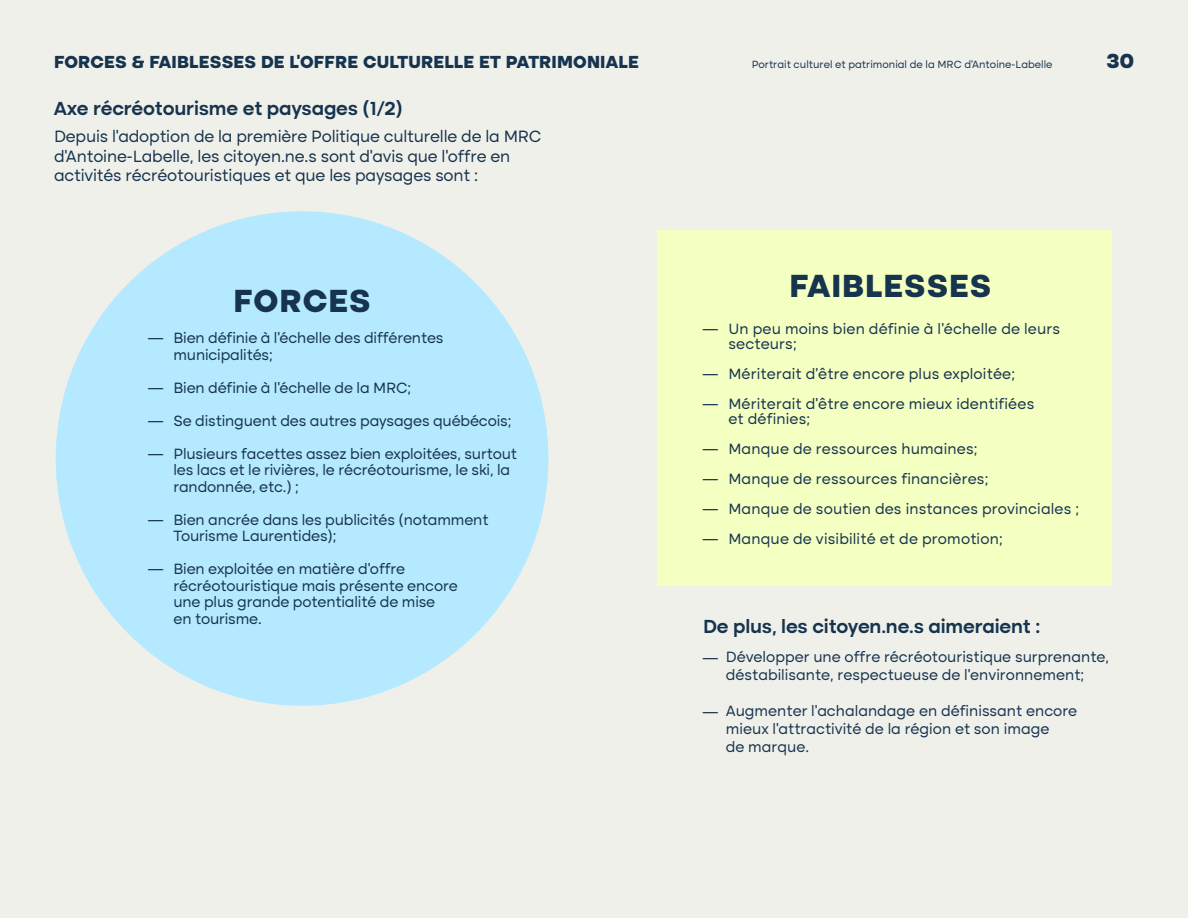
<style>
.page{position:relative;width:1188px;height:918px;background:#f0f0eb}
.page>*{position:absolute;margin:0;border:0;box-sizing:border-box;transform-origin:0 0}
.t1{font:800 33px "Altone";letter-spacing:.03em;color:#17344e}
.t2{font:800 21px "Altone";color:#17344e}
.t3{font:600 19.5px "Altone";letter-spacing:-.01em;color:#17344e}
.t4{font:800 18px "Altone";letter-spacing:.01em;color:#17344e}
.t5{font:16.5px/19.8px "Altone";letter-spacing:-.01em;color:#17344e}
.t6{font:15px/16.5px "Altone";color:#17344e}
.t7{font:10.5px "Altone";color:#17344e}
</style>
<div class="page">
<div style="left:56px;top:211px;width:492px;height:495px;background:#b5e9ff;border-radius:50%"></div>
<div style="left:658px;top:231px;width:454px;height:355px;background:#f4ffc2"></div>
<p class="t4" style="left:54px;top:53px;width:586px">FORCES &amp; FAIBLESSES DE L’OFFRE CULTURELLE ET PATRIMONIALE</p>
<p class="t7" style="left:752px;top:59px;width:302px">Portrait culturel et patrimonial de la MRC d’Antoine-Labelle</p>
<p class="t2" style="left:1107px;top:51px;width:29px">30</p>
<p class="t3" style="left:54px;top:100px;width:351px">Axe récréotourisme et paysages (1/2)</p>
<p class="t5" style="left:54px;top:127px;width:489px">Depuis l’adoption de la première Politique culturelle de la MRC d’Antoine-Labelle, les citoyen.ne.s sont d’avis que l’offre en activités récréotouristiques et que les paysages sont :</p>
<p class="t6" style="left:147px;top:331px;width:18px">—</p>
<p class="t6" style="left:147px;top:380px;width:18px">—</p>
<p class="t6" style="left:147px;top:413px;width:18px">—</p>
<p class="t6" style="left:147px;top:446px;width:18px">—</p>
<p class="t6" style="left:147px;top:512px;width:18px">—</p>
<p class="t6" style="left:147px;top:562px;width:18px">—</p>
<p class="t1" style="left:234px;top:285px;width:138px">FORCES</p>
<p class="t6" style="left:173px;top:331px;width:272px">Bien définie à l’échelle des différentes municipalités;</p>
<p class="t6" style="left:173px;top:380px;width:239px">Bien définie à l’échelle de la MRC;</p>
<p class="t6" style="left:173px;top:413px;width:339px">Se distinguent des autres paysages québécois;</p>
<p class="t6" style="left:173px;top:446px;width:345px">Plusieurs facettes assez bien exploitées, surtout les lacs et le rivières, le récréotourisme, le ski, la randonnée, etc.) ;</p>
<p class="t6" style="left:173px;top:512px;width:317px">Bien ancrée dans les publicités (notamment<br>Tourisme Laurentides);</p>
<p class="t6" style="left:173px;top:562px;width:286px">Bien exploitée en matière d’offre récréotouristique mais présente encore</p>
<p class="t6" style="left:173px;top:595px;width:263px">une plus grande potentialité de mise</p>
<p class="t6" style="left:173px;top:611px;width:90px">en tourisme.</p>
<p class="t6" style="left:702px;top:321px;width:18px">—</p>
<p class="t6" style="left:702px;top:366px;width:18px">—</p>
<p class="t6" style="left:702px;top:396px;width:18px">—</p>
<p class="t6" style="left:702px;top:441px;width:18px">—</p>
<p class="t6" style="left:702px;top:471px;width:18px">—</p>
<p class="t6" style="left:702px;top:501px;width:18px">—</p>
<p class="t6" style="left:702px;top:531px;width:18px">—</p>
<p class="t1" style="left:790px;top:271px;width:203px">FAIBLESSES</p>
<p class="t6" style="left:728px;top:322px;width:333px;line-height:15px">Un peu moins bien définie à l’échelle de leurs secteurs;</p>
<p class="t6" style="left:728px;top:366px;width:288px">Mériterait d’être encore plus exploitée;</p>
<p class="t6" style="left:728px;top:397px;width:307px;line-height:15px">Mériterait d’être encore mieux identifiées et définies;</p>
<p class="t6" style="left:728px;top:441px;width:251px">Manque de ressources humaines;</p>
<p class="t6" style="left:728px;top:471px;width:261px">Manque de ressources financières;</p>
<p class="t6" style="left:728px;top:501px;width:352px">Manque de soutien des instances provinciales ;</p>
<p class="t6" style="left:728px;top:531px;width:276px">Manque de visibilité et de promotion;</p>
<p class="t3" style="left:703px;top:618px;width:339px">De plus, les citoyen.ne.s aimeraient :</p>
<p class="t6" style="left:726px;top:649px;width:385px;line-height:18px">Développer une offre récréotouristique surprenante, déstabilisante, respectueuse de l’environnement;</p>
<p class="t6" style="left:726px;top:703px;width:353px">Augmenter l’achalandage en définissant encore</p>
<p class="t6" style="left:726px;top:721px;width:325px">mieux l’attractivité de la région et son image</p>
<p class="t6" style="left:726px;top:739px;width:85px">de marque.</p>
<p class="t6" style="left:702px;top:650px;width:18px">—</p>
<p class="t6" style="left:702px;top:704px;width:18px">—</p>
</div>
